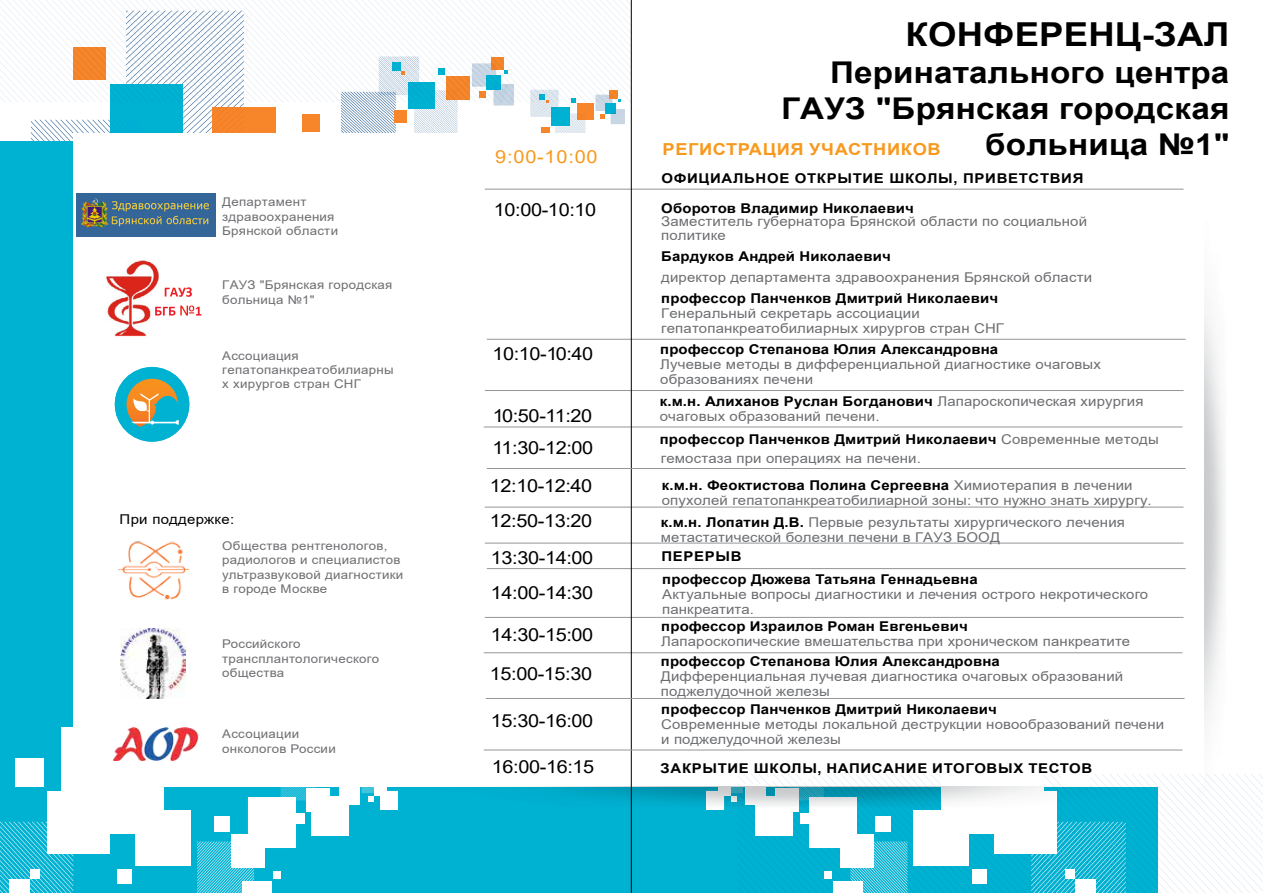
<style>
.page{position:relative;width:1263px;height:893px;background:#fff}
.page>*{position:absolute;margin:0;border:0;box-sizing:border-box;transform-origin:0 0}
.t1{font:700 33px "Arial";letter-spacing:.005em;color:#000;scale:1.11 1}
.t2{font:700 30px/36px "Arial";letter-spacing:.005em;color:#000;text-align:right;scale:1.11 1}
.t3{font:18px/32.2px "Arial";letter-spacing:-.02em;color:#000;scale:1.11 1}
.t4{font:18px "Arial";letter-spacing:-.02em;color:#000;scale:1.11 1}
.t5{font:18px "Arial";color:#f8991d;scale:1.11 1}
.t6{font:700 16.5px "Arial";letter-spacing:.035em;color:#f8991d;scale:1.11 1}
.t7{font:13.5px/15px "Arial";letter-spacing:.01em;color:#6d6e71;scale:1.11 1}
.t8{font:13.5px/15px "Arial";letter-spacing:.01em;color:#6d6e71;scale:1.11 1}
.t9{font:700 13.5px "Arial";letter-spacing:.01em;color:#000;scale:1.11 1}
.t10{font:700 13.5px "Arial";letter-spacing:.045em;color:#000;scale:1.11 1}
.t11{font:13.5px "Arial";letter-spacing:.02em;color:#000;scale:1.11 1}
.t12{font:12px/14.4px "Arial";letter-spacing:.02em;color:#6d6e71;scale:1.11 1}
.s1{font-style:inherit}
.s2{font-weight:700;color:#000}
</style>
<div class="page">
<svg style="left:0;top:0;width:631px;height:141px"></svg>
<div style="left:0;top:141px;width:1157px;height:752px;background:#00b2d2"></div>
<div style="left:74px;top:133px;width:1130px;height:654px;background:#fff"></div>
<hr style="left:485px;top:189px;width:698px;height:1px;background:#939598">
<hr style="left:487px;top:339px;width:698px;height:1px;background:#939598">
<hr style="left:485px;top:390px;width:698px;height:1px;background:#939598">
<hr style="left:484px;top:427px;width:698px;height:1px;background:#939598">
<hr style="left:485px;top:507px;width:698px;height:1px;background:#939598">
<hr style="left:485px;top:543px;width:698px;height:1px;background:#939598">
<hr style="left:487px;top:568px;width:698px;height:1px;background:#939598">
<hr style="left:485px;top:617px;width:698px;height:1px;background:#939598">
<hr style="left:484px;top:652px;width:698px;height:1px;background:#939598">
<svg style="left:706px;top:727px;width:557px;height:166px"></svg>
<div style="left:805px;top:771px;width:8px;height:8px;background:#fff"></div>
<div style="left:136px;top:811px;width:55px;height:55px;background:#fff"></div>
<svg style="left:0;top:727px;width:164px;height:166px"></svg>
<div style="left:30px;top:870px;width:9px;height:9px;background:#fff"></div>
<div style="left:9px;top:880px;width:20px;height:13px;background:#fff"></div>
<div style="left:339px;top:784px;width:20px;height:20px;background:#fff"></div>
<svg style="left:362px;top:787px;width:25px;height:23px"></svg>
<svg style="left:197px;top:787px;width:153px;height:106px"></svg>
<img style="left:387px;top:787px;width:817px;height:32px">
<div style="left:115px;top:367px;width:74px;height:74px;background:#00b2d2;border-radius:50%"></div>
<svg style="left:127px;top:379px;width:52px;height:48px"></svg>
<img style="left:114px;top:727px;width:85px;height:34px">
<img style="left:118px;top:541px;width:72px;height:59px">
<img style="left:121px;top:628px;width:65px;height:71px">
<hr style="left:631px;top:0;width:1px;height:893px;background:#000">
<hr style="left:486px;top:698px;width:698px;height:1px;background:#939598">
<img style="left:76px;top:194px;width:140px;height:43px">
<img style="left:106px;top:260px;width:96px;height:77px">
<hr style="left:487px;top:468px;width:698px;height:1px;background:#939598">
<hr style="left:484px;top:750px;width:698px;height:1px;background:#939598">
<p class="t12" style="left:222px;top:195px;width:106px">Департамент здравоохранения<br>Брянской области</p>
<p class="t12" style="left:222px;top:278px;width:155px">ГАУЗ "Брянская городская больница №1"</p>
<p class="t12" style="left:222px;top:348px;width:156px">Ассоциация гепатопанкреатобилиарны х хирургов стран СНГ</p>
<p class="t11" style="left:120px;top:510px;width:105px">При поддержке:</p>
<p class="t12" style="left:222px;top:538px;width:165px">Общества рентгенологов, радиологов и специалистов ультразвуковой диагностики в городе Москве</p>
<p class="t12" style="left:222px;top:637px;width:143px">Российского трансплантологического общества</p>
<p class="t12" style="left:222px;top:727px;width:104px">Ассоциации онкологов России</p>
<h3 class="t5" style="left:495px;top:145px;width:94px">9:00-10:00</h3>
<h3 class="t3" style="left:494px;top:193px;width:94px">10:00-10:10</h3>
<h3 class="t4" style="left:492px;top:342px;width:92px">10:1<span class="s1">0</span>-1<span class="s1">0</span>:<span class="s1">4</span>0</h3>
<h3 class="t3" style="left:492px;top:399px;width:92px"><span class="s1">1</span>0<span class="s1">:</span>5<span class="s1">0-11:</span>2<span class="s1">0<br></span>11:30-12:00</h3>
<h3 class="t4" style="left:490px;top:473px;width:94px">12:<span class="s1">1</span>0-12:4<span class="s1">0</span></h3>
<h1 class="t1" style="left:905px;top:11px;width:293px">КОНФЕРЕНЦ-ЗАЛ</h1>
<h2 class="t2" style="left:781px;top:55px;width:405px">Перинатального центра<br>ГАУЗ "Брянская городская</h2>
<p class="t6" style="left:662px;top:137px;width:252px">РЕГИСТРАЦИЯ УЧАСТНИКОВ</p>
<h2 class="t2" style="left:985px;top:127px;width:222px">больница №1"</h2>
<p class="t10" style="left:661px;top:169px;width:382px">ОФИЦИАЛЬНОЕ ОТКРЫТИЕ ШКОЛЫ, ПРИВЕТСТВИЯ</p>
<p class="t9" style="left:661px;top:199px;width:229px">Оборотов Владимир Николаевич</p>
<p class="t7" style="left:661px;top:215px;width:385px;line-height:13.5px">Заместитель губернатора Брянской области по социальной политике</p>
<p class="t9" style="left:661px;top:247px;width:208px">Бардуков Андрей Николаевич</p>
<p class="t7" style="left:661px;top:270px;width:390px">директор департамента здравоохранения Брянской области</p>
<p class="t9" style="left:661px;top:289px;width:305px">профессор Панченков Дмитрий Николаевич</p>
<p class="t7" style="left:661px;top:306px;width:310px">Генеральный секретарь ассоциации гепатопанкреатобилиарных хирургов стран СНГ</p>
<p class="t9" style="left:660px;top:340px;width:306px">профессор Степанова Юлия Александровна</p>
<p class="t7" style="left:660px;top:357px;width:399px">Лучевые методы в дифференциальной диагностике очаговых образованиях печени</p>
<p class="t7" style="left:660px;top:393px;width:437px"><span class="s2">к.м.н. Алиханов Руслан Богданович</span> Лапароскопическая хирургия очаговых образований печени.</p>
<p class="t7" style="left:660px;top:430px;width:451px;line-height:19px"><span class="s2">профессор Панченков Дмитрий Николаевич</span> Современные методы гемостаза при операциях на печени.</p>
<p class="t8" style="left:662px;top:478px;width:443px"><span class="s2">к.м.н. Феоктистова Полина Сергеевна</span> Химиотерапия в лечении опухолей гепатопанкреатобилиарной зоны: что нужно знать хирургу.</p>
<h3 class="t4" style="left:490px;top:509px;width:94px">12:50-13:2<span class="s1">0</span></h3>
<p class="t8" style="left:661px;top:514px;width:420px"><span class="s2">к.м.н. Лопатин Д.В.</span> Первые результаты хирургического лечения метастатической болезни печени в ГАУЗ БООД</p>
<h3 class="t3" style="left:491px;top:540px;width:94px;line-height:34.8px">1<span class="s1">3</span>:<span class="s1">30</span>-1<span class="s1">4</span>:<span class="s1">0</span>0<br>1<span class="s1">4</span>:<span class="s1">0</span>0-14:<span class="s1">30</span></h3>
<h3 class="t3" style="left:490px;top:616px;width:95px;line-height:38.2px">14:<span class="s1">30</span>-1<span class="s1">5</span>:<span class="s1">00<br></span>1<span class="s1">5</span>:<span class="s1">00</span>-15:<span class="s1">3</span>0</h3>
<h3 class="t3" style="left:491px;top:704px;width:94px">15:<span class="s1">3</span>0-1<span class="s1">6</span>:<span class="s1">0</span>0</h3>
<h3 class="t3" style="left:492px;top:750px;width:94px">1<span class="s1">6</span>:<span class="s1">0</span>0-1<span class="s1">6</span>:<span class="s1">15</span></h3>
<p class="t10" style="left:661px;top:546px;width:74px">ПЕРЕРЫВ</p>
<p class="t9" style="left:662px;top:570px;width:286px">профессор Дюжева Татьяна Геннадьевна</p>
<p class="t7" style="left:662px;top:587px;width:439px">Актуальные вопросы диагностики и лечения острого некротического панкреатита.</p>
<p class="t9" style="left:661px;top:617px;width:278px">профессор Израилов Роман Евгеньевич</p>
<p class="t7" style="left:661px;top:634px;width:424px">Лапароскопические вмешательства при хроническом панкреатите</p>
<p class="t9" style="left:661px;top:652px;width:307px">профессор Степанова Юлия Александровна</p>
<p class="t8" style="left:661px;top:669px;width:418px">Дифференциальная лучевая диагностика очаговых образований поджелудочной железы</p>
<p class="t9" style="left:661px;top:700px;width:304px">профессор Панченков Дмитрий Николаевич</p>
<p class="t7" style="left:661px;top:716px;width:455px">Современные методы локальной деструкции новообразований печени и поджелудочной железы</p>
<p class="t10" style="left:660px;top:759px;width:391px">ЗАКРЫТИЕ ШКОЛЫ, НАПИСАНИЕ ИТОГОВЫХ ТЕСТОВ</p>
</div>
